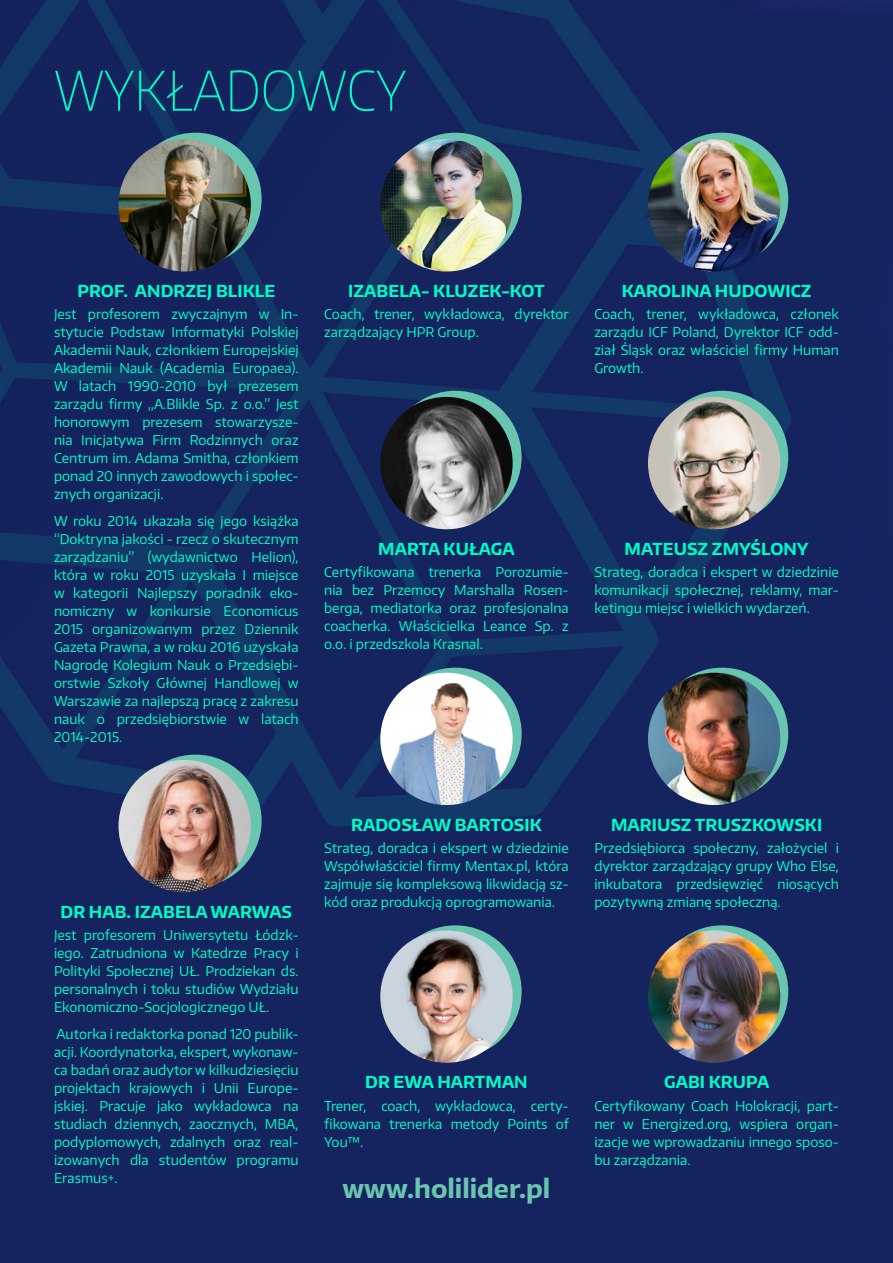
<style>
.page{position:relative;width:893px;height:1263px;background:#fff}
.page>*{position:absolute;margin:0;border:0;box-sizing:border-box;transform-origin:0 0}
.t1{font:100 54px "Encode Sans Narrow";color:#00fac7}
.t2{font:700 25.5px "Encode Sans";color:#6ac6af}
.t3{font:700 16.5px "Encode Sans";letter-spacing:.005em;color:#00fac7}
.t4{font:13.5px/18px "Encode Sans";color:#00fac7;text-align:justify}
</style>
<div class="page">
<img style="left:0;top:0;width:893px;height:1263px">
<div style="left:129px;top:133px;width:133px;height:132px;background:#67c5b0;border-radius:50%"></div>
<div style="left:129px;top:755px;width:133px;height:132px;background:#67c5b0;border-radius:50%"></div>
<div style="left:389px;top:133px;width:133px;height:132px;background:#67c5b0;border-radius:50%"></div>
<div style="left:389px;top:391px;width:133px;height:132px;background:#67c5b0;border-radius:50%"></div>
<div style="left:389px;top:668px;width:133px;height:132px;background:#67c5b0;border-radius:50%"></div>
<div style="left:389px;top:925px;width:133px;height:133px;background:#67c5b0;border-radius:50%"></div>
<div style="left:656px;top:133px;width:132px;height:132px;background:#67c5b0;border-radius:50%"></div>
<div style="left:656px;top:391px;width:132px;height:132px;background:#67c5b0;border-radius:50%"></div>
<div style="left:656px;top:668px;width:132px;height:132px;background:#67c5b0;border-radius:50%"></div>
<div style="left:656px;top:925px;width:132px;height:133px;background:#67c5b0;border-radius:50%"></div>
<img style="left:380px;top:139px;width:133px;height:132px;border-radius:66px">
<img style="left:648px;top:139px;width:132px;height:132px;border-radius:66px">
<img style="left:648px;top:397px;width:132px;height:132px;border-radius:66px">
<img style="left:380px;top:397px;width:133px;height:132px;border-radius:66px">
<img style="left:380px;top:673px;width:133px;height:132px;border-radius:66px">
<img style="left:648px;top:673px;width:132px;height:132px;border-radius:66px">
<img style="left:380px;top:930px;width:133px;height:133px;border-radius:66px">
<img style="left:648px;top:930px;width:132px;height:133px;border-radius:66px">
<img style="left:119px;top:139px;width:132px;height:132px;border-radius:66px">
<img style="left:119px;top:760px;width:132px;height:132px;border-radius:66px">
<h1 class="t1" style="left:54px;top:55px;width:354px">WYKŁADOWCY</h1>
<p class="t3" style="left:77px;top:280px;width:199px">PROF. ANDRZEJ BLIKLE</p>
<p class="t4" style="left:54px;top:305px;width:246px">Jest profesorem zwyczajnym w In&shy;stytucie Podstaw Informatyki Polskiej Akademii Nauk, członkiem Europejskiej Akademii Nauk (Academia Europaea).<br>W latach 1990-2010 był prezesem zarządu firmy „A.Blikle Sp. z o.o.” Jest honorowym prezesem stowarzysze&shy;nia Inicjatywa Firm Rodzinnych oraz Centrum im. Adama Smitha, członkiem ponad 20 innych zawodowych i społec&shy;znych organizacji.</p>
<p class="t4" style="left:54px;top:511px;width:246px">W roku 2014 ukazała się jego książka “Doktryna jakości - rzecz o skutecznym zarządzaniu” (wydawnictwo Helion), która w roku 2015 uzyskała I miejsce w kategorii Najlepszy poradnik eko&shy;nomiczny w konkursie Economicus 2015 organizowanym przez Dziennik Gazeta Prawna, a w roku 2016 uzyskała Nagrodę Kolegium Nauk o Przedsiębi&shy;orstwie Szkoły Głównej Handlowej w Warszawie za najlepszą pracę z zakresu nauk o przedsiębiorstwie w latach 2014-2015.</p>
<p class="t3" style="left:348px;top:280px;width:198px">IZABELA- KLUZEK-KOT</p>
<p class="t4" style="left:324px;top:305px;width:246px">Coach, trener, wykładowca, dyrektor zarządzający HPR Group.</p>
<p class="t3" style="left:378px;top:538px;width:138px">MARTA KUŁAGA</p>
<p class="t4" style="left:324px;top:563px;width:246px">Certyfikowana trenerka Porozumie&shy;nia bez Przemocy Marshalla Rosen&shy;berga, mediatorka oraz profesjonalna coacherka. Właścicielka Leance Sp. z o.o. i przedszkola Krasnal.</p>
<p class="t3" style="left:622px;top:280px;width:191px">KAROLINA HUDOWICZ</p>
<p class="t4" style="left:594px;top:305px;width:246px">Coach, trener, wykładowca, członek zarządu ICF Poland, Dyrektor ICF odd&shy;ział Śląsk oraz właściciel firmy Human Growth.</p>
<p class="t3" style="left:625px;top:538px;width:186px">MATEUSZ ZMYŚLONY</p>
<p class="t4" style="left:594px;top:563px;width:246px">Strateg, doradca i ekspert w dziedzinie komunikacji społecznej, reklamy, mar&shy;ketingu miejsc i wielkich wydarzeń.</p>
<p class="t3" style="left:61px;top:901px;width:233px">DR HAB. IZABELA WARWAS</p>
<p class="t4" style="left:54px;top:925px;width:246px">Jest profesorem Uniwersytetu Łódzk&shy;iego. Zatrudniona w Katedrze Pracy i Polityki Społecznej UŁ. Prodziekan ds. personalnych i toku studiów Wydziału Ekonomiczno-Socjologicznego UŁ.</p>
<p class="t4" style="left:54px;top:1024px;width:246px">Autorka i redaktorka ponad 120 publik&shy;acji. Koordynatorka, ekspert, wykonaw&shy;ca badań oraz audytor w kilkudziesięciu projektach krajowych i Unii Europe&shy;jskiej. Pracuje jako wykładowca na studiach dziennych, zaocznych, MBA, podyplomowych, zdalnych oraz real&shy;izowanych dla studentów programu Erasmus+.</p>
<p class="t3" style="left:351px;top:813px;width:192px">RADOSŁAW BARTOSIK</p>
<p class="t4" style="left:324px;top:838px;width:246px">Strateg, doradca i ekspert w dziedzinie Współwłaściciel firmy Mentax.pl, która zajmuje się kompleksową likwidacją sz&shy;kód oraz produkcją oprogramowania.</p>
<p class="t3" style="left:611px;top:813px;width:213px">MARIUSZ TRUSZKOWSKI</p>
<p class="t4" style="left:594px;top:838px;width:246px">Przedsiębiorca społeczny, założyciel i dyrektor zarządzający grupy Who Else, inkubatora przedsięwzięć niosących pozytywną zmianę społeczną.</p>
<p class="t3" style="left:365px;top:1071px;width:164px">DR EWA HARTMAN</p>
<p class="t4" style="left:324px;top:1096px;width:246px">Trener, coach, wykładowca, certy&shy;fikowana trenerka metody Points of You™.</p>
<h2 class="t2" style="left:343px;top:1172px;width:209px">www.holilider.pl</h2>
<p class="t3" style="left:664px;top:1071px;width:107px">GABI KRUPA</p>
<p class="t4" style="left:594px;top:1096px;width:246px">Certyfikowany Coach Holokracji, part&shy;ner w Energized.org, wspiera organ&shy;izacje we wprowadzaniu innego sposo&shy;bu zarządzania.</p>
</div>
